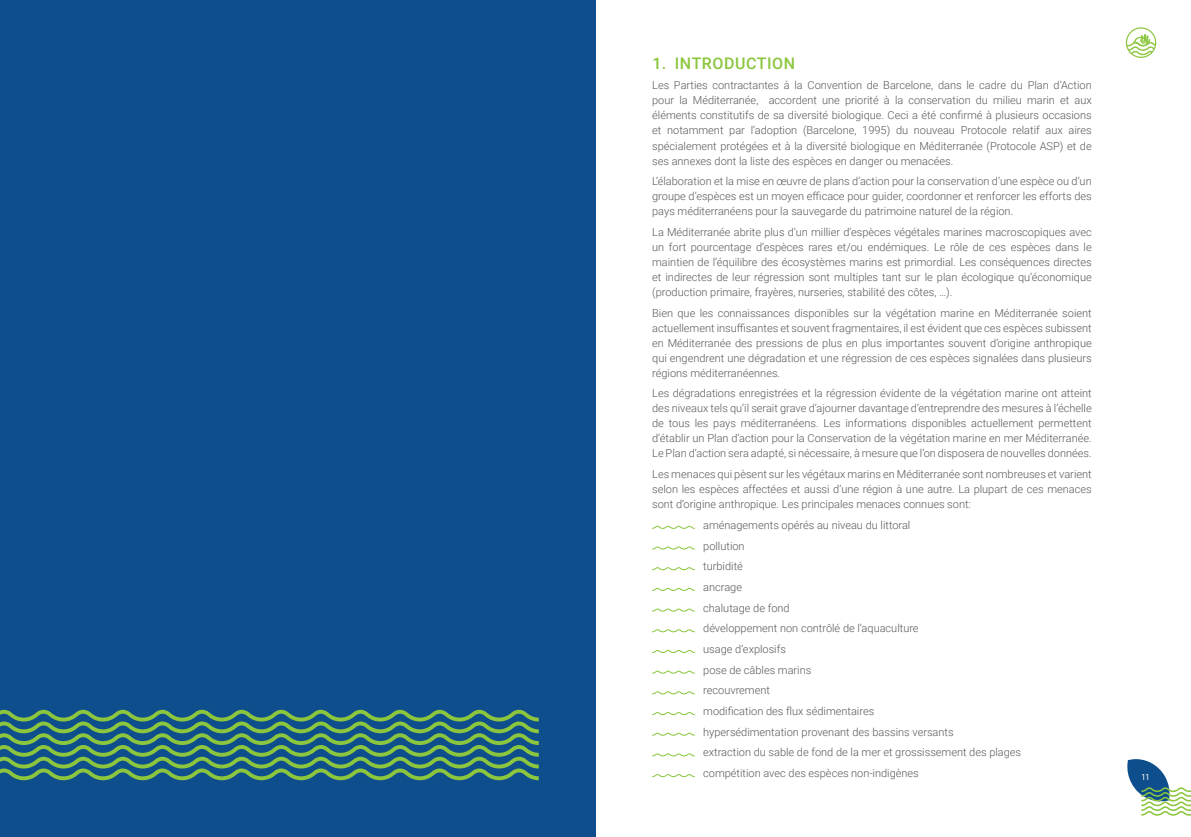
<style>
.page{position:relative;width:1191px;height:837px;background:#fff}
.page>*{position:absolute;margin:0;border:0;box-sizing:border-box;transform-origin:0 0}
.TXT_STD{font:500 16px "Roboto";letter-spacing:.035em;color:#8bc63e}
.TXT_STD-2{font:300 11px/15px "Roboto";color:#57585a;text-align:justify}
.t1{font:8.5px "Roboto Condensed";color:#fff}
</style>
<div class="page">
<svg style="left:1127px;top:759px;width:64px;height:56px"></svg>
<div style="left:1125px;top:27px;width:31px;height:31px;border:1px solid #8dc63f;border-radius:50%"></div>
<svg style="left:1126px;top:33px;width:29px;height:22px"></svg>
<svg style="left:652px;top:525px;width:42px;height:3px"></svg>
<svg style="left:652px;top:546px;width:42px;height:3px"></svg>
<svg style="left:652px;top:567px;width:42px;height:3px"></svg>
<svg style="left:652px;top:587px;width:42px;height:3px"></svg>
<svg style="left:652px;top:608px;width:42px;height:3px"></svg>
<svg style="left:652px;top:629px;width:42px;height:3px"></svg>
<svg style="left:653px;top:650px;width:41px;height:2px"></svg>
<svg style="left:652px;top:670px;width:42px;height:3px"></svg>
<svg style="left:652px;top:691px;width:42px;height:3px"></svg>
<svg style="left:653px;top:712px;width:41px;height:2px"></svg>
<svg style="left:652px;top:732px;width:42px;height:3px"></svg>
<svg style="left:652px;top:753px;width:42px;height:3px"></svg>
<svg style="left:653px;top:774px;width:41px;height:2px"></svg>
<div style="left:0;top:0;width:595px;height:836px;background:#0f4e8c"></div>
<svg style="left:0;top:709px;width:539px;height:72px"></svg>
<p class="TXT_STD" style="left:652px;top:52px;width:144px">1. INTRODUCTION</p>
<p class="TXT_STD-2" style="left:652px;top:78px;width:441px">Les Parties contractantes à la Convention de Barcelone, dans le cadre du Plan d’Action pour la Méditerranée, accordent une priorité à la conservation du milieu marin et aux éléments constitutifs de sa diversité biologique. Ceci a été confirmé à plusieurs occasions et notamment par l’adoption (Barcelone, 1995) du nouveau Protocole relatif aux aires spécialement protégées et à la diversité biologique en Méditerranée (Protocole ASP) et de ses annexes dont la liste des espèces en danger ou menacées.</p>
<p class="TXT_STD-2" style="left:652px;top:173px;width:441px">L’élaboration et la mise en œuvre de plans d’action pour la conservation d’une espèce ou d’un groupe d’espèces est un moyen efficace pour guider, coordonner et renforcer les efforts des pays méditerranéens pour la sauvegarde du patrimoine naturel de la région.</p>
<p class="TXT_STD-2" style="left:652px;top:224px;width:441px">La Méditerranée abrite plus d’un millier d’espèces végétales marines macroscopiques avec un fort pourcentage d’espèces rares et/ou endémiques. Le rôle de ces espèces dans le maintien de l’équilibre des écosystèmes marins est primordial. Les conséquences directes et indirectes de leur régression sont multiples tant sur le plan écologique qu’économique (production primaire, frayères, nurseries, stabilité des côtes, …).</p>
<p class="TXT_STD-2" style="left:652px;top:305px;width:441px">Bien que les connaissances disponibles sur la végétation marine en Méditerranée soient actuellement insuffisantes et souvent fragmentaires, il est évident que ces espèces subissent en Méditerranée des pressions de plus en plus importantes souvent d’origine anthropique qui engendrent une dégradation et une régression de ces espèces signalées dans plusieurs régions méditerranéennes.</p>
<p class="TXT_STD-2" style="left:652px;top:385px;width:441px">Les dégradations enregistrées et la régression évidente de la végétation marine ont atteint des niveaux tels qu’il serait grave d’ajourner davantage d’entreprendre des mesures à l’échelle de tous les pays méditerranéens. Les informations disponibles actuellement permettent d’établir un Plan d’action pour la Conservation de la végétation marine en mer Méditerranée.<br>Le Plan d’action sera adapté, si nécessaire, à mesure que l’on disposera de nouvelles données.</p>
<p class="TXT_STD-2" style="left:652px;top:466px;width:441px">Les menaces qui pèsent sur les végétaux marins en Méditerranée sont nombreuses et varient selon les espèces affectées et aussi d’une région à une autre. La plupart de ces menaces sont d’origine anthropique. Les principales menaces connues sont:</p>
<p class="TXT_STD-2" style="left:703px;top:517px;width:209px">aménagements opérés au niveau du littoral</p>
<p class="TXT_STD-2" style="left:703px;top:537px;width:43px">pollution</p>
<p class="TXT_STD-2" style="left:703px;top:558px;width:41px">turbidité</p>
<p class="TXT_STD-2" style="left:703px;top:579px;width:40px">ancrage</p>
<p class="TXT_STD-2" style="left:703px;top:599px;width:88px">chalutage de fond</p>
<p class="TXT_STD-2" style="left:703px;top:620px;width:217px">développement non contrôlé de l’aquaculture</p>
<p class="TXT_STD-2" style="left:703px;top:641px;width:84px">usage d’explosifs</p>
<p class="TXT_STD-2" style="left:703px;top:661px;width:110px">pose de câbles marins</p>
<p class="TXT_STD-2" style="left:703px;top:682px;width:68px">recouvrement</p>
<p class="TXT_STD-2" style="left:703px;top:703px;width:172px">modification des flux sédimentaires</p>
<p class="TXT_STD-2" style="left:703px;top:723px;width:252px">hypersédimentation provenant des bassins versants</p>
<p class="TXT_STD-2" style="left:703px;top:744px;width:319px">extraction du sable de fond de la mer et grossissement des plages</p>
<p class="TXT_STD-2" style="left:703px;top:765px;width:217px">compétition avec des espèces non-indigènes</p>
<p class="t1" style="left:1141px;top:771px;width:10px">11</p>
</div>
